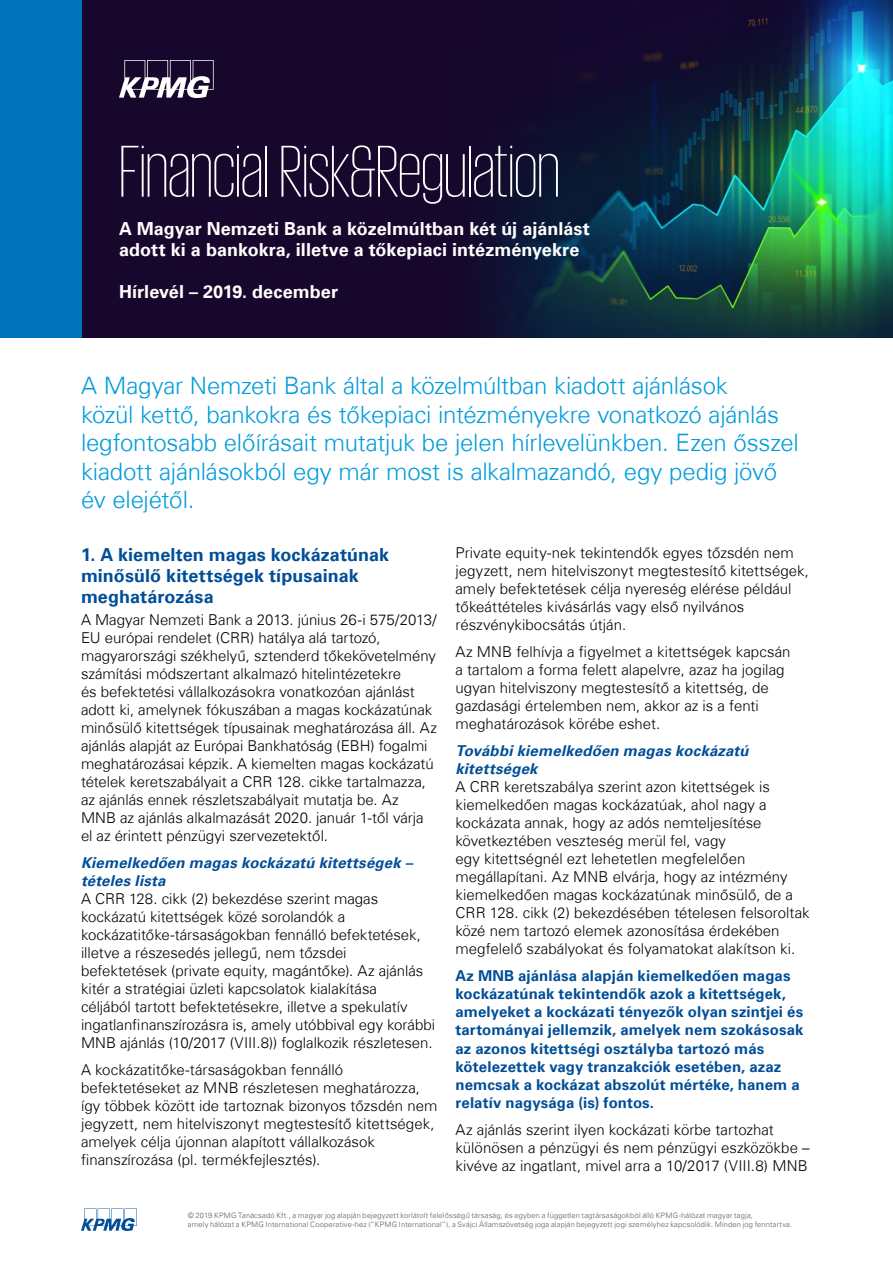
<style>
.page{position:relative;width:893px;height:1263px;background:#fff}
.page>*{position:absolute;margin:0;border:0;box-sizing:border-box;transform-origin:0 0}
.t1{font:200 75px "KPMG";letter-spacing:-.01em;color:#fff}
.t2{font:300 24px/28.5px "Universfor KPMG";letter-spacing:-.01em;color:#009cdc}
.t3{font:700 18px/21px "Universfor KPMG";letter-spacing:.005em;color:#fff}
.t4{font:700 18px/21px "Universfor KPMG";letter-spacing:.005em;color:#004e98}
.t5{font:300 15px/18px "Universfor KPMG";color:#000}
.t6{font:700 15px/18px "Universfor KPMG";letter-spacing:.005em;color:#004e98}
.t7{font:italic 700 15px/18px "Universfor KPMG";letter-spacing:.01em;color:#004e98}
.t8{font:300 7.5px/9px "Universfor KPMG";letter-spacing:.02em;color:#58595b}
</style>
<div class="page">
<div style="left:81px;top:0;width:812px;height:338px;background:#17072c"></div>
<img style="left:493px;top:0;width:400px;height:338px">
<svg style="left:119px;top:60px;width:95px;height:38px"></svg>
<div style="left:0;top:0;width:81px;height:338px;background:#0072bc"></div>
<svg style="left:81px;top:1208px;width:56px;height:23px"></svg>
<h1 class="t1" style="left:119px;top:136px;width:442px">Financial Risk&amp;Regulation</h1>
<p class="t3" style="left:119px;top:218px;width:472px">A Magyar Nemzeti Bank a közelmúltban két új ajánlást adott ki a bankokra, illetve a tőkepiaci intézményekre</p>
<p class="t3" style="left:119px;top:281px;width:221px">Hírlevél – 2019. december</p>
<p class="t2" style="left:81px;top:371px;width:719px">A Magyar Nemzeti Bank által a közelmúltban kiadott ajánlások<br>közül kettő, bankokra és tőkepiaci intézményekre vonatkozó ajánlás legfontosabb előírásait mutatjuk be jelen hírlevelünkben. Ezen ősszel kiadott ajánlásokból egy már most is alkalmazandó, egy pedig jövő év elejétől.</p>
<p class="t4" style="left:81px;top:544px;width:310px">1. A kiemelten magas kockázatúnak minősülő kitettségek típusainak meghatározása</p>
<p class="t5" style="left:81px;top:610px;width:358px">A Magyar Nemzeti Bank a 2013. június 26-i 575/2013/ EU európai rendelet (CRR) hatálya alá tartozó, magyarországi székhelyű, sztenderd tőkekövetelmény számítási módszertant alkalmazó hitelintézetekre<br>és befektetési vállalkozásokra vonatkozóan ajánlást adott ki, amelynek fókuszában a magas kockázatúnak minősülő kitettségek típusainak meghatározása áll. Az ajánlás alapját az Európai Bankhatóság (EBH) fogalmi meghatározásai képzik. A kiemelten magas kockázatú tételek keretszabályait a CRR 128. cikke tartalmazza, az ajánlás ennek részletszabályait mutatja be. Az MNB az ajánlás alkalmazását 2020. január 1-től várja el az érintett pénzügyi szervezetektől.</p>
<p class="t7" style="left:81px;top:854px;width:333px">Kiemelkedően magas kockázatú kitettségek – tételes lista</p>
<p class="t5" style="left:81px;top:889px;width:356px">A CRR 128. cikk (2) bekezdése szerint magas kockázatú kitettségek közé sorolandók a kockázatitőke-társaságokban fennálló befektetések, illetve a részesedés jellegű, nem tőzsdei befektetések (private equity, magántőke). Az ajánlás kitér a stratégiai üzleti kapcsolatok kialakítása<br>céljából tartott befektetésekre, illetve a spekulatív ingatlanfinanszírozásra is, amely utóbbival egy korábbi MNB ajánlás (10/2017 (VIII.8)) foglalkozik részletesen.</p>
<p class="t5" style="left:81px;top:1060px;width:358px">A kockázatitőke-társaságokban fennálló befektetéseket az MNB részletesen meghatározza, így többek között ide tartoznak bizonyos tőzsdén nem jegyzett, nem hitelviszonyt megtestesítő kitettségek, amelyek célja újonnan alapított vállalkozások finanszírozása (pl. termékfejlesztés).</p>
<p class="t5" style="left:455px;top:544px;width:355px">Private equity-nek tekintendők egyes tőzsdén nem jegyzett, nem hitelviszonyt megtestesítő kitettségek, amely befektetések célja nyereség elérése például tőkeáttételes kivásárlás vagy első nyilvános részvénykibocsátás útján.</p>
<p class="t5" style="left:455px;top:643px;width:337px">Az MNB felhívja a figyelmet a kitettségek kapcsán a tartalom a forma felett alapelvre, azaz ha jogilag ugyan hitelviszony megtestesítő a kitettség, de gazdasági értelemben nem, akkor az is a fenti meghatározások körébe eshet.</p>
<p class="t7" style="left:455px;top:742px;width:295px">További kiemelkedően magas kockázatú kitettségek</p>
<p class="t5" style="left:455px;top:778px;width:356px">A CRR keretszabálya szerint azon kitettségek is kiemelkedően magas kockázatúak, ahol nagy a kockázata annak, hogy az adós nemteljesítése következtében veszteség merül fel, vagy<br>egy kitettségnél ezt lehetetlen megfelelően megállapítani. Az MNB elvárja, hogy az intézmény kiemelkedően magas kockázatúnak minősülő, de a CRR 128. cikk (2) bekezdésében tételesen felsoroltak közé nem tartozó elemek azonosítása érdekében megfelelő szabályokat és folyamatokat alakítson ki.</p>
<p class="t6" style="left:455px;top:967px;width:349px">Az MNB ajánlása alapján kiemelkedően magas kockázatúnak tekintendők azok a kitettségek, amelyeket a kockázati tényezők olyan szintjei és tartományai jellemzik, amelyek nem szokásosak az azonos kitettségi osztályba tartozó más kötelezettek vagy tranzakciók esetében, azaz nemcsak a kockázat abszolút mértéke, hanem a relatív nagysága (is) fontos.</p>
<p class="t5" style="left:455px;top:1120px;width:356px">Az ajánlás szerint ilyen kockázati körbe tartozhat különösen a pénzügyi és nem pénzügyi eszközökbe – kivéve az ingatlant, mivel arra a 10/2017 (VIII.8) MNB</p>
<p class="t8" style="left:188px;top:1211px;width:606px">© 2019 KPMG Tanácsadó Kft., a magyar jog alapján bejegyzett korlátolt felelősségű társaság, és egyben a független tagtársaságokból álló KPMG-hálózat magyar tagja,<br>amely hálózat a KPMG International Cooperative-hez (“KPMG International”), a Svájci Államszövetség joga alapján bejegyzett jogi személyhez kapcsolódik. Minden jog fenntartva.</p>
</div>
